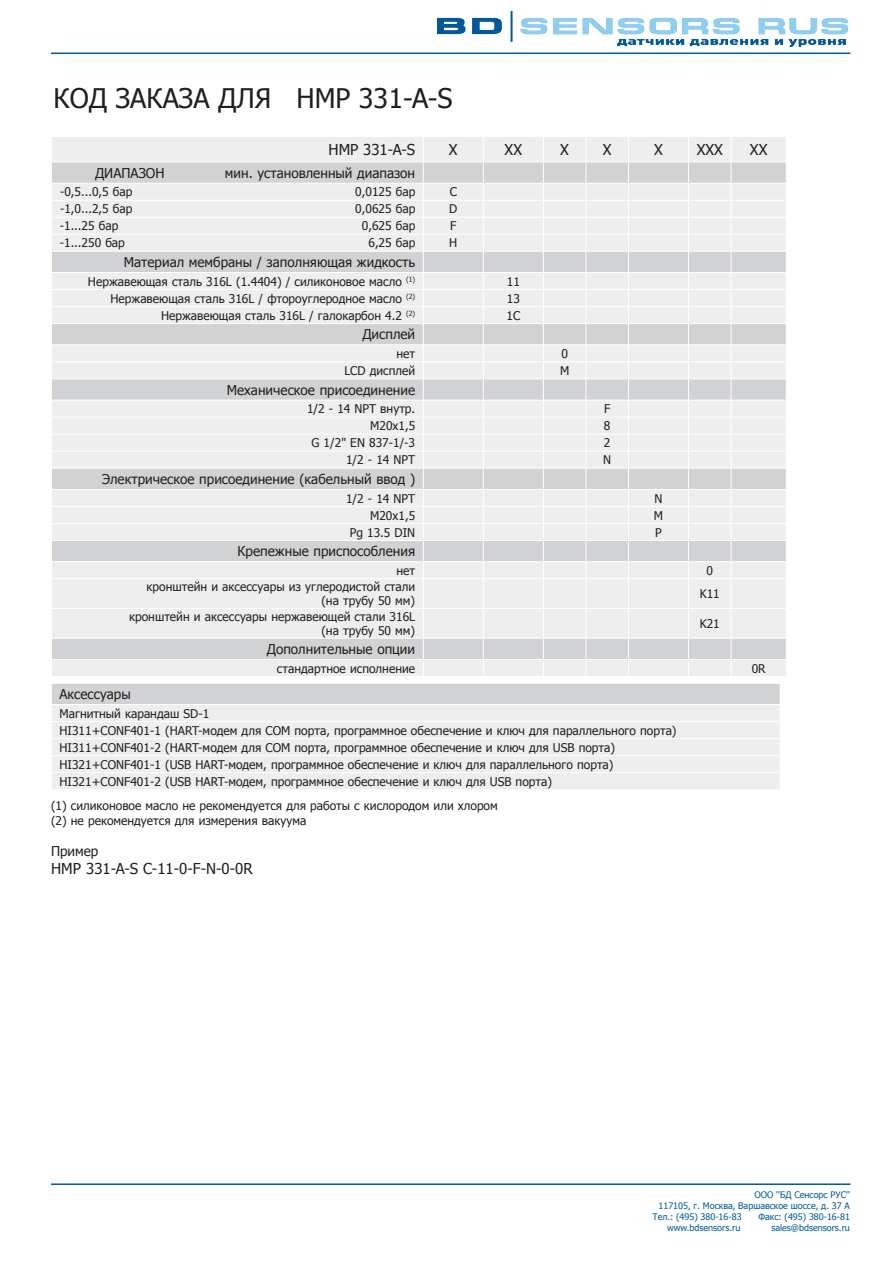
<style>
.page{position:relative;width:893px;height:1263px;background:#fff}
.page>*{position:absolute;margin:0;border:0;box-sizing:border-box;transform-origin:0 0}
.t1{font:27px "Tahoma";color:#231f20}
.t2{font:15px "Tahoma";color:#231f20}
.t3{font:13.5px "Tahoma";color:#231f20}
.t4{font:12px "Tahoma";color:#231f20}
.t5{font:9px "Tahoma";color:#005a9a}
</style>
<div class="page">
<img style="left:438px;top:12px;width:409px;height:34px">
<hr style="left:51px;top:53px;width:799px;height:1px;background:#005a9a">
<hr style="left:51px;top:1183px;width:799px;height:2px;background:#005999">
<svg style="left:52px;top:137px;width:734px;height:539px;background:#e7e7e8"></svg>
<hr style="left:731px;top:659px;width:56px;height:1px;background:#fff">
<div style="left:51px;top:683px;width:729px;height:21px;background:#d1d2d4"></div>
<div style="left:52px;top:705px;width:728px;height:84px;background:#eeeeef"></div>
<hr style="left:51px;top:683px;width:729px;height:1px;background:#fff">
<hr style="left:51px;top:721px;width:729px;height:1px;background:#fff">
<hr style="left:51px;top:738px;width:729px;height:1px;background:#fff">
<hr style="left:51px;top:755px;width:729px;height:1px;background:#fff">
<hr style="left:51px;top:772px;width:729px;height:1px;background:#fff">
<svg style="left:51px;top:684px;width:1px;height:20px"></svg>
<p class="t1" style="left:54px;top:80px;width:400px">КОД ЗАКАЗА ДЛЯ HMP 331-A-S</p>
<p class="t2" style="left:329px;top:139px;width:88px">НМР 331-A-S</p>
<p class="t2" style="left:449px;top:139px;width:10px">X</p>
<p class="t2" style="left:505px;top:139px;width:19px">XX</p>
<p class="t2" style="left:560px;top:139px;width:10px">X</p>
<p class="t2" style="left:603px;top:139px;width:10px">X</p>
<p class="t2" style="left:654px;top:139px;width:10px">X</p>
<p class="t2" style="left:697px;top:139px;width:28px">XXX</p>
<p class="t2" style="left:750px;top:139px;width:19px">XX</p>
<p class="t3" style="left:95px;top:164px;width:71px">ДИАПАЗОН</p>
<p class="t3" style="left:225px;top:164px;width:192px">мин. установленный диапазон</p>
<p class="t4" style="left:60px;top:184px;width:74px">-0,5...0,5 бар</p>
<p class="t4" style="left:355px;top:184px;width:62px">0,0125 бар</p>
<p class="t4" style="left:450px;top:184px;width:9px">C</p>
<p class="t4" style="left:60px;top:201px;width:74px">-1,0...2,5 бар</p>
<p class="t4" style="left:355px;top:201px;width:62px">0,0625 бар</p>
<p class="t4" style="left:449px;top:201px;width:10px">D</p>
<p class="t4" style="left:60px;top:218px;width:60px">-1...25 бар</p>
<p class="t4" style="left:362px;top:218px;width:55px">0,625 бар</p>
<p class="t4" style="left:450px;top:218px;width:8px">F</p>
<p class="t4" style="left:60px;top:235px;width:67px">-1...250 бар</p>
<p class="t4" style="left:368px;top:235px;width:48px">6,25 бар</p>
<p class="t4" style="left:449px;top:235px;width:10px">H</p>
<p class="t3" style="left:124px;top:253px;width:293px">Материал мембраны / заполняющая жидкость</p>
<p class="t4" style="left:88px;top:273px;width:329px">Нержавеющая сталь 316L (1.4404) / силиконовое масло <sup>(1)</sup></p>
<p class="t4" style="left:507px;top:273px;width:15px">11</p>
<p class="t4" style="left:111px;top:290px;width:306px">Нержавеющая сталь 316L / фтороуглеродное масло <sup>(2)</sup></p>
<p class="t4" style="left:507px;top:290px;width:15px">13</p>
<p class="t4" style="left:161px;top:307px;width:256px">Нержавеющая сталь 316L / галокарбон 4.2 <sup>(2)</sup></p>
<p class="t4" style="left:506px;top:307px;width:15px">1C</p>
<p class="t3" style="left:362px;top:325px;width:54px">Дисплей</p>
<p class="t4" style="left:397px;top:345px;width:20px">нет</p>
<p class="t4" style="left:561px;top:345px;width:8px">0</p>
<p class="t4" style="left:344px;top:362px;width:72px">LCD дисплей</p>
<p class="t4" style="left:560px;top:362px;width:11px">M</p>
<p class="t3" style="left:227px;top:381px;width:190px">Механическое присоединение</p>
<p class="t4" style="left:307px;top:401px;width:110px">1/2 - 14 NPT внутр.</p>
<p class="t4" style="left:604px;top:401px;width:8px">F</p>
<p class="t4" style="left:370px;top:418px;width:47px">M20x1,5</p>
<p class="t4" style="left:604px;top:418px;width:8px">8</p>
<p class="t4" style="left:311px;top:435px;width:105px">G 1/2" EN 837-1/-3</p>
<p class="t4" style="left:604px;top:435px;width:8px">2</p>
<p class="t4" style="left:346px;top:452px;width:71px">1/2 - 14 NPT</p>
<p class="t4" style="left:603px;top:452px;width:10px">N</p>
<p class="t3" style="left:102px;top:470px;width:315px">Электрическое присоединение (кабельный ввод )</p>
<p class="t4" style="left:346px;top:490px;width:71px">1/2 - 14 NPT</p>
<p class="t4" style="left:654px;top:490px;width:10px">N</p>
<p class="t4" style="left:370px;top:507px;width:47px">M20x1,5</p>
<p class="t4" style="left:654px;top:507px;width:11px">M</p>
<p class="t4" style="left:350px;top:524px;width:67px">Pg 13.5 DIN</p>
<p class="t4" style="left:655px;top:524px;width:8px">P</p>
<p class="t3" style="left:237px;top:542px;width:179px">Крепежные приспособления</p>
<p class="t4" style="left:397px;top:562px;width:20px">нет</p>
<p class="t4" style="left:706px;top:562px;width:8px">0</p>
<p class="t4" style="left:147px;top:579px;width:270px">кронштейн и аксессуары из углеродистой стали</p>
<p class="t4" style="left:321px;top:593px;width:95px">(на трубу 50 мм)</p>
<p class="t4" style="left:700px;top:586px;width:22px">K11</p>
<p class="t4" style="left:129px;top:608px;width:288px">кронштейн и аксессуары нержавеющей стали 316L</p>
<p class="t4" style="left:321px;top:623px;width:95px">(на трубу 50 мм)</p>
<p class="t4" style="left:700px;top:615px;width:22px">K21</p>
<p class="t3" style="left:267px;top:640px;width:150px">Дополнительные опции</p>
<p class="t4" style="left:277px;top:660px;width:140px">стандартное исполнение</p>
<p class="t4" style="left:752px;top:660px;width:16px">0R</p>
<p class="t3" style="left:59px;top:685px;width:73px">Аксессуары</p>
<p class="t4" style="left:59px;top:705px;width:151px">Магнитный карандаш SD-1</p>
<p class="t4" style="left:59px;top:722px;width:619px">HI311+CONF401-1 (HART-модем для COM порта, программное обеспечение и ключ для параллельного порта)</p>
<p class="t4" style="left:59px;top:739px;width:557px">HI311+CONF401-2 (HART-модем для COM порта, программное обеспечение и ключ для USB порта)</p>
<p class="t4" style="left:59px;top:756px;width:555px">HI321+CONF401-1 (USB HART-модем, программное обеспечение и ключ для параллельного порта)</p>
<p class="t4" style="left:59px;top:773px;width:494px">HI321+CONF401-2 (USB HART-модем, программное обеспечение и ключ для USB порта)</p>
<p class="t4" style="left:51px;top:798px;width:448px">(1) силиконовое масло не рекомендуется для работы с кислородом или хлором</p>
<p class="t4" style="left:51px;top:812px;width:257px">(2) не рекомендуется для измерения вакуума</p>
<p class="t3" style="left:51px;top:842px;width:49px">Пример</p>
<p class="t2" style="left:51px;top:859px;width:203px">HMP 331-A-S C-11-0-F-N-0-0R</p>
<p class="t5" style="left:754px;top:1189px;width:97px">ООО ''БД Сенсорс РУС''</p>
<p class="t5" style="left:659px;top:1200px;width:193px">117105, г. Москва, Варшавское шоссе, д. 37 А</p>
<p class="t5" style="left:652px;top:1210px;width:91px">Тел.: (495) 380-16-83</p>
<p class="t5" style="left:758px;top:1210px;width:93px">Факс: (495) 380-16-81</p>
<p class="t5" style="left:667px;top:1221px;width:75px">www.bdsensors.ru</p>
<p class="t5" style="left:771px;top:1221px;width:80px">sales@bdsensors.ru</p>
</div>
